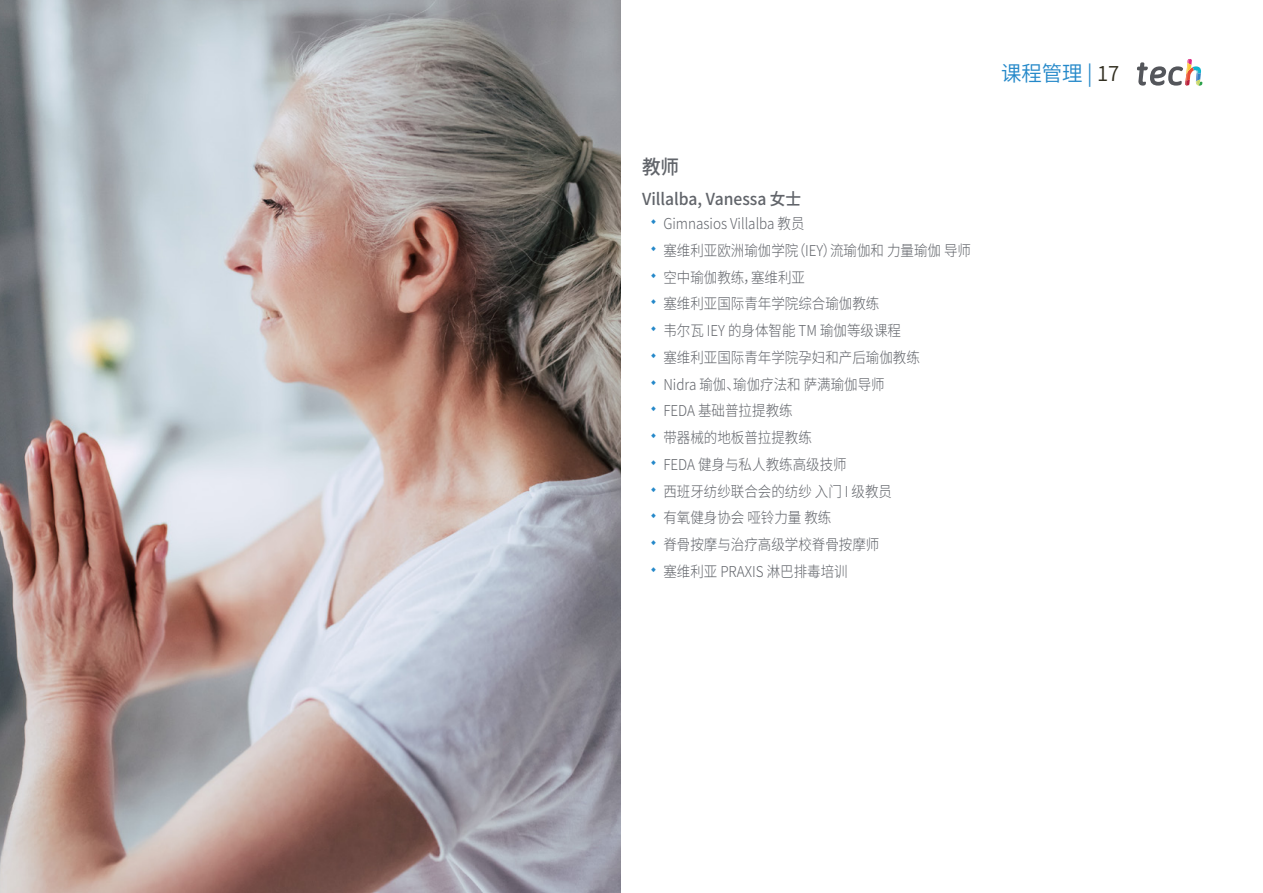
<style>
.page{position:relative;width:1263px;height:893px;background:#fff}
.page>*{position:absolute;margin:0;border:0;box-sizing:border-box;transform-origin:0 0}
.t1{font:21px "Source Han Sans CN";color:#2488c9}
.t2{font:500 19.5px "Source Han Sans CN";color:#61646a;scale:.95 1}
.t3{font:500 16.5px "Source Han Sans CN";color:#61646a;scale:.95 1}
.t4{font:300 15px/26.7px "Source Han Sans CN";color:#61646a;scale:.9 1}
.s1{color:#312e20}
</style>
<div class="page">
<img style="left:0;top:0;width:621px;height:893px">
<svg style="left:1137px;top:59px;width:65px;height:27px"></svg>
<h2 class="t2" style="left:642px;top:156px;width:41px">教师</h2>
<p class="t3" style="left:642px;top:189px;width:169px">Villalba, Vanessa 女士</p>
<p class="t4" style="left:663px;top:211px;width:343px">Gimnasios Villalba 教员<br>塞维利亚欧洲瑜伽学院（IEY）流瑜伽和 力量瑜伽 导师空中瑜伽教练，塞维利亚<br>塞维利亚国际青年学院综合瑜伽教练<br>韦尔瓦 IEY 的身体智能 TM 瑜伽等级课程<br>塞维利亚国际青年学院孕妇和产后瑜伽教练<br>Nidra 瑜伽、瑜伽疗法和 萨满瑜伽导师<br>FEDA 基础普拉提教练<br>带器械的地板普拉提教练<br>FEDA 健身与私人教练高级技师<br>西班牙纺纱联合会的纺纱 入门 I 级教员<br>有氧健身协会 哑铃力量 教练<br>脊骨按摩与治疗高级学校脊骨按摩师<br>塞维利亚 PRAXIS 淋巴排毒培训</p>
<h1 class="t1" style="left:1001px;top:61px;width:120px">课程管理 | <span class="s1">17</span></h1>
</div>
